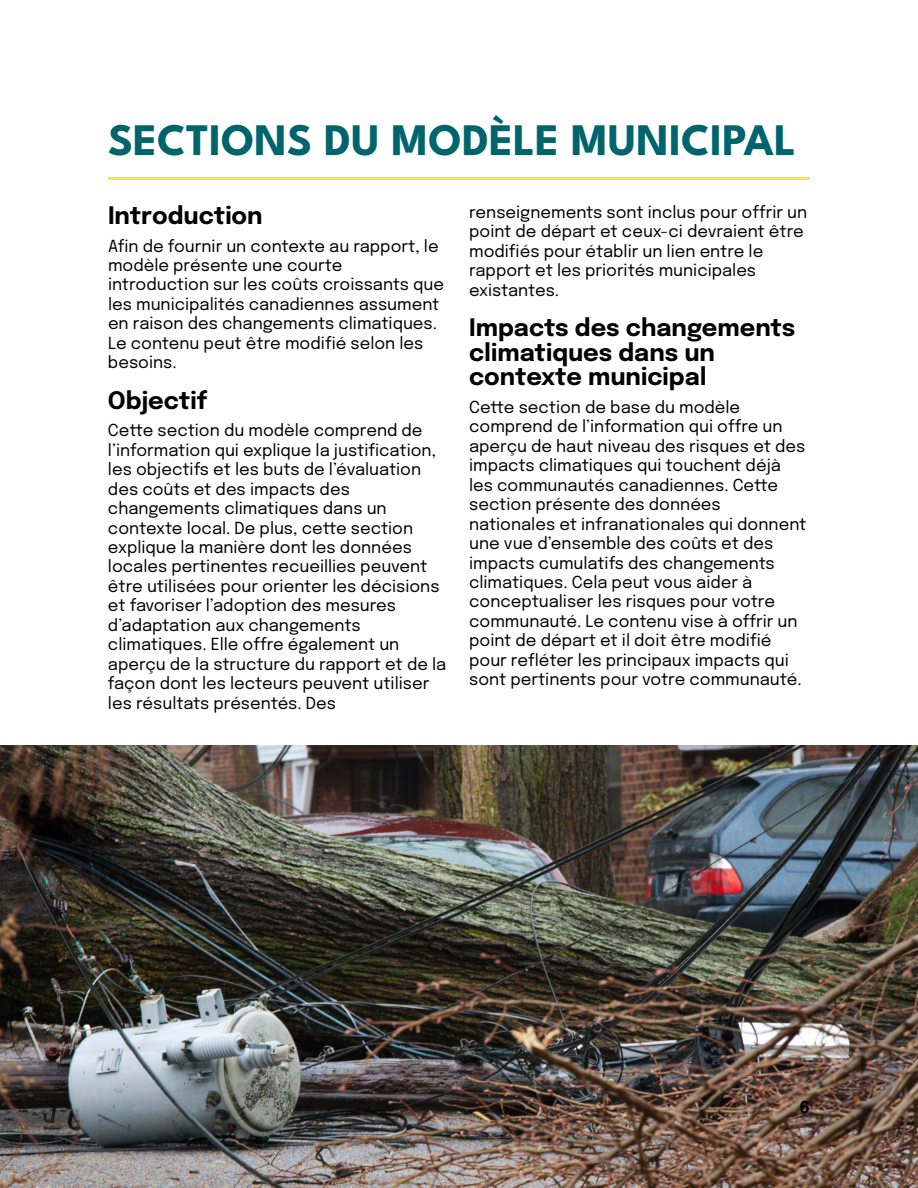
<style>
.page{position:relative;width:918px;height:1188px;background:#fff}
.page>*{position:absolute;margin:0;border:0;box-sizing:border-box;transform-origin:0 0}
.t1{font:700 45px "League Spartan";color:#00646c}
.t2{font:700 24px/24.6px "Epilogue";color:#000}
.t3{font:16.5px/19.5px "Epilogue";color:#000}
.t4{font:700 16.5px "Epilogue";color:#000}
</style>
<div class="page">
<img style="left:0;top:746px;width:918px;height:442px">
<hr style="left:108px;top:177px;width:702px;height:3px;background:#ffe144">
<h1 class="t1" style="left:108px;top:123px;width:690px">SECTIONS DU MODÈLE MUNICIPAL</h1>
<h2 class="t2" style="left:108px;top:205px;width:156px">Introduction</h2>
<p class="t3" style="left:108px;top:237px;width:338px">Afin de fournir un contexte au rapport, le modèle présente une courte introduction sur les coûts croissants que les municipalités canadiennes assument en raison des changements climatiques.<br>Le contenu peut être modifié selon les besoins.</p>
<h2 class="t2" style="left:108px;top:390px;width:101px">Objectif</h2>
<p class="t3" style="left:108px;top:422px;width:340px">Cette section du modèle comprend de l’information qui explique la justification, les objectifs et les buts de l’évaluation des coûts et des impacts des changements climatiques dans un contexte local. De plus, cette section explique la manière dont les données locales pertinentes recueillies peuvent être utilisées pour orienter les décisions et favoriser l’adoption des mesures d’adaptation aux changements climatiques. Elle offre également un aperçu de la structure du rapport et de la façon dont les lecteurs peuvent utiliser les résultats présentés. Des</p>
<p class="t3" style="left:469px;top:204px;width:340px">renseignements sont inclus pour offrir un point de départ et ceux-ci devraient être modifiés pour établir un lien entre le rapport et les priorités municipales existantes.</p>
<h2 class="t2" style="left:469px;top:317px;width:328px">Impacts des changements climatiques dans un contexte municipal</h2>
<p class="t3" style="left:469px;top:399px;width:339px">Cette section de base du modèle comprend de l’information qui offre un aperçu de haut niveau des risques et des impacts climatiques qui touchent déjà les communautés canadiennes. Cette section présente des données nationales et infranationales qui donnent une vue d’ensemble des coûts et des impacts cumulatifs des changements climatiques. Cela peut vous aider à conceptualiser les risques pour votre communauté. Le contenu vise à offrir un point de départ et il doit être modifié pour refléter les principaux impacts qui sont pertinents pour votre communauté.</p>
<p class="t4" style="left:800px;top:1100px;width:12px">6</p>
</div>
